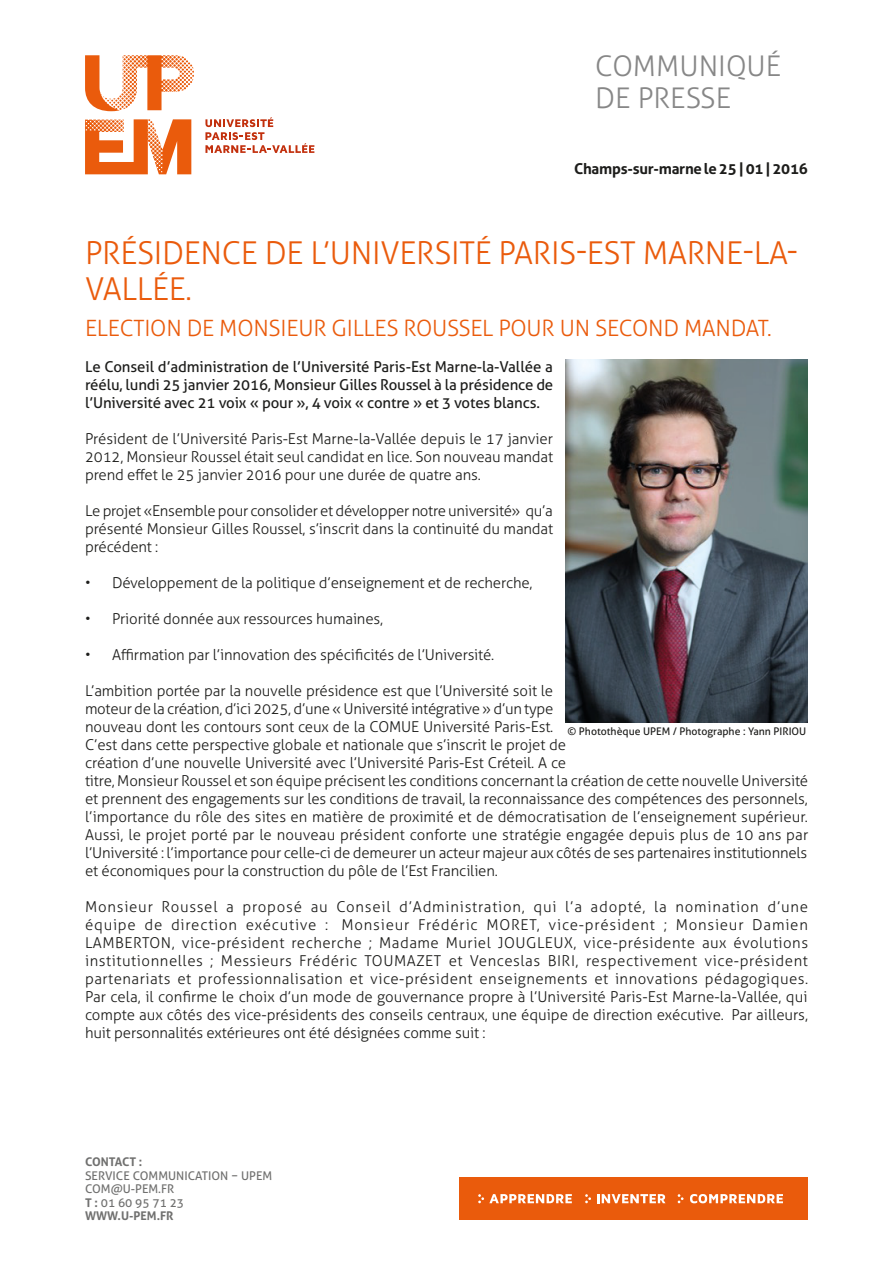
<style>
.page{position:relative;width:893px;height:1263px;background:#fff}
.page>*{position:absolute;margin:0;border:0;box-sizing:border-box;transform-origin:0 0}
.Texte_courant{font:300 31.5px/36px "Aller";letter-spacing:-.01em;color:#ea5b0c}
.t1{font:300 28.5px/31.5px "Aller";color:#878787}
.Texte_courant-2{font:300 22.5px "Aller";letter-spacing:-.01em;color:#ea5b0c}
.Sous-titre{font:300 15px/18px "Aller";letter-spacing:-.01em;color:#1d1d1b;text-align:justify}
.Texte_courant-3{font:15px/18px "Aller";letter-spacing:-.01em;color:#1d1d1b;text-align:justify}
.Texte_courant-4{font:700 15px "Aller";letter-spacing:-.015em;color:#1d1d1b}
.t2{font:12px/13.5px "Aller";color:#70706f}
.t3{font:700 12px "Aller";letter-spacing:-.01em;color:#70706f}
.t4{font:10.5px "Aller";color:#1d1d1b}
.s1{font-weight:700}
</style>
<div class="page">
<svg style="left:85px;top:55px;width:109px;height:56px"></svg>
<svg style="left:85px;top:119px;width:106px;height:55px"></svg>
<svg style="left:205px;top:117px;width:109px;height:36px"></svg>
<div style="left:459px;top:1177px;width:349px;height:43px;background:#ea5b0c"></div>
<svg style="left:597px;top:1194px;width:68px;height:9px"></svg>
<svg style="left:690px;top:1194px;width:93px;height:9px"></svg>
<svg style="left:478px;top:1194px;width:94px;height:9px"></svg>
<svg style="left:585px;top:1194px;width:6px;height:9px"></svg>
<svg style="left:678px;top:1194px;width:5px;height:9px"></svg>
<img style="left:566px;top:360px;width:242px;height:363px">
<h2 class="t1" style="left:595px;top:50px;width:187px">COMMUNIQUÉ<br>DE PRESSE</h2>
<p class="Texte_courant-4" style="left:574px;top:160px;width:235px">Champs-sur-marne le 25 | 01 | 2016</p>
<p class="Texte_courant" style="left:85px;top:235px;width:714px">PRÉSIDENCE DE L’UNIVERSITÉ PARIS-EST MARNE-LA-<br>VALLÉE.</p>
<p class="Texte_courant-2" style="left:85px;top:315px;width:688px">ELECTION DE MONSIEUR GILLES ROUSSEL POUR UN SECOND MANDAT.</p>
<p class="Texte_courant-3" style="left:85px;top:358px;width:470px">Le Conseil d’administration de l’Université Paris-Est Marne-la-Vallée a réélu, lundi 25 janvier 2016, Monsieur Gilles Roussel à la présidence de l’Université avec 21 voix « pour », 4 voix « contre » et 3 votes blancs.</p>
<p class="Sous-titre" style="left:85px;top:430px;width:470px">Président de l’Université Paris-Est Marne-la-Vallée depuis le 17 janvier 2012, Monsieur Roussel était seul candidat en lice. Son nouveau mandat prend effet le 25 janvier 2016 pour une durée de quatre ans.</p>
<p class="Sous-titre" style="left:85px;top:502px;width:470px">Le projet «Ensemble pour consolider et développer notre université» qu’a présenté Monsieur Gilles Roussel, s’inscrit dans la continuité du mandat précédent :</p>
<p class="Sous-titre" style="left:85px;top:574px;width:449px">• Développement de la politique d’enseignement et de recherche,</p>
<p class="Sous-titre" style="left:85px;top:610px;width:300px">• Priorité donnée aux ressources humaines,</p>
<p class="Sous-titre" style="left:85px;top:646px;width:411px">• Affirmation par l’innovation des spécificités de l’Université.</p>
<p class="Sous-titre" style="left:85px;top:682px;width:725px;text-align:left">L’ambition portée par la nouvelle présidence est que l’Université soit le<br>moteur de la création, d’ici 2025, d’une « Université intégrative » d’un type<br>nouveau dont les contours sont ceux de la COMUE Université Paris-Est.<br>C’est dans cette perspective globale et nationale que s’inscrit le projet de<br>création d’une nouvelle Université avec l’Université Paris-Est Créteil. A ce<br>titre, Monsieur Roussel et son équipe précisent les conditions concernant la création de cette nouvelle Université et prennent des engagements sur les conditions de travail, la reconnaissance des compétences des personnels, l’importance du rôle des sites en matière de proximité et de démocratisation de l’enseignement supérieur.<br>Aussi, le projet porté par le nouveau président conforte une stratégie engagée depuis plus de 10 ans par l’Université : l’importance pour celle-ci de demeurer un acteur majeur aux côtés de ses partenaires institutionnels et économiques pour la construction du pôle de l’Est Francilien.</p>
<p class="Sous-titre" style="left:85px;top:898px;width:725px">Monsieur Roussel a proposé au Conseil d’Administration, qui l’a adopté, la nomination d’une équipe de direction exécutive : Monsieur Frédéric MORET, vice-président ; Monsieur Damien LAMBERTON, vice-président recherche ; Madame Muriel JOUGLEUX, vice-présidente aux évolutions institutionnelles ; Messieurs Frédéric TOUMAZET et Venceslas BIRI, respectivement vice-président partenariats et professionnalisation et vice-président enseignements et innovations pédagogiques.<br>Par cela, il confirme le choix d’un mode de gouvernance propre à l’Université Paris-Est Marne-la-Vallée, qui compte aux côtés des vice-présidents des conseils centraux, une équipe de direction exécutive.   Par ailleurs, huit personnalités extérieures ont été désignées comme suit :</p>
<p class="t4" style="left:568px;top:725px;width:240px">© Photothèque UPEM / Photographe : Yann PIRIOU</p>
<p class="t3" style="left:85px;top:1155px;width:59px">CONTACT :</p>
<p class="t2" style="left:85px;top:1169px;width:189px">SERVICE COMMUNICATION − UPEM<br>COM@U-PEM.FR<br><span class="s1">T :</span> 01 60 95 71 23<br><span class="s1">WWW.U-PEM.FR</span></p>
</div>
